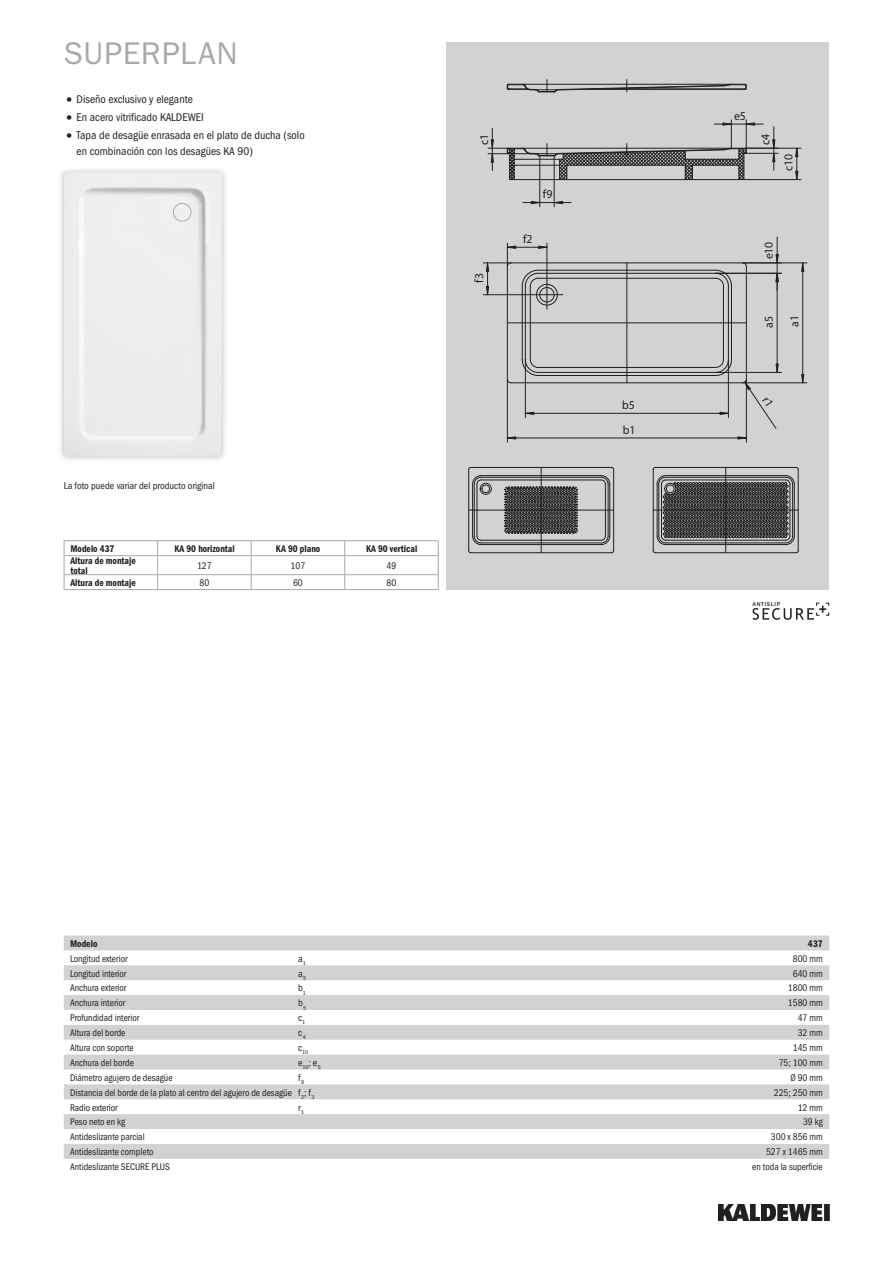
<style>
.page{position:relative;width:893px;height:1263px;background:#fff}
.page>*{position:absolute;margin:0;border:0;box-sizing:border-box;transform-origin:0 0}
.t1{font:31.5px "Franklin Gothic ITC";letter-spacing:.015em;color:#a8a9ad}
.t2{font:12px/25.7px "Myriad Pro";color:#231f20}
.t3{font:11.25px/15.8px "Franklin Gothic Cond ITC";color:#231f20}
.t4{font:9.75px "Franklin Gothic Cond ITC";color:#231f20;scale:.95 1}
.t5{font:600 9.75px/10.8px "Franklin Gothic Cond ITC";color:#231f20;scale:.95 1}
.t6{font:9.75px "Franklin Gothic Cond ITC";color:#231f20}
.t7{font:500 5.7px "Franklin Gothic LT Com";letter-spacing:.12em;color:#231f20}
.t8{font:5.7px "Franklin Gothic Cond ITC";color:#231f20}
.s1{font-size:15.75px}
</style>
<div class="page">
<img style="left:719px;top:1204px;width:110px;height:16px">
<div style="left:446px;top:43px;width:383px;height:547px;background:#d1d2d4"></div>
<svg style="left:507px;top:80px;width:240px;height:13px"></svg>
<svg style="left:468px;top:467px;width:146px;height:86px"></svg>
<svg style="left:653px;top:467px;width:146px;height:86px"></svg>
<svg style="left:488px;top:120px;width:313px;height:87px"></svg>
<img style="left:60px;top:169px;width:165px;height:291px">
<img style="left:64px;top:172px;width:158px;height:286px">
<svg style="left:64px;top:935px;width:765px;height:224px;fill:#d3d4d6"></svg>
<svg style="left:753px;top:602px;width:76px;height:18px"></svg>
<hr style="left:64px;top:540px;width:94px;height:1px;background:#a8a9ad">
<hr style="left:158px;top:540px;width:93px;height:1px;background:#a8a9ad">
<hr style="left:251px;top:540px;width:94px;height:1px;background:#a8a9ad">
<hr style="left:345px;top:540px;width:94px;height:1px;background:#a8a9ad">
<hr style="left:64px;top:555px;width:94px;height:1px;background:#a8a9ad">
<hr style="left:158px;top:555px;width:93px;height:1px;background:#a8a9ad">
<hr style="left:251px;top:555px;width:94px;height:1px;background:#a8a9ad">
<hr style="left:345px;top:555px;width:94px;height:1px;background:#a8a9ad">
<hr style="left:64px;top:574px;width:94px;height:1px;background:#a8a9ad">
<svg style="left:64px;top:541px;width:1px;height:48px"></svg>
<hr style="left:64px;top:589px;width:94px;height:1px;background:#a8a9ad">
<hr style="left:158px;top:574px;width:93px;height:1px;background:#a8a9ad">
<svg style="left:157px;top:541px;width:1px;height:48px"></svg>
<hr style="left:158px;top:589px;width:93px;height:1px;background:#a8a9ad">
<hr style="left:251px;top:574px;width:94px;height:1px;background:#a8a9ad">
<svg style="left:251px;top:541px;width:1px;height:48px"></svg>
<hr style="left:251px;top:589px;width:94px;height:1px;background:#a8a9ad">
<hr style="left:345px;top:574px;width:94px;height:1px;background:#a8a9ad">
<svg style="left:344px;top:541px;width:1px;height:48px"></svg>
<svg style="left:438px;top:541px;width:1px;height:48px"></svg>
<hr style="left:345px;top:589px;width:94px;height:1px;background:#a8a9ad">
<svg style="left:483px;top:237px;width:324px;height:205px"></svg>
<h1 class="t1" style="left:64px;top:34px;width:176px">SUPERPLAN</h1>
<p class="t3" style="left:64px;top:92px;width:131px"><span class="s1">•</span> Diseño exclusivo y elegante</p>
<p class="t3" style="left:64px;top:110px;width:142px"><span class="s1">•</span> En acero vitrificado KALDEWEI</p>
<p class="t3" style="left:77px;top:127px;width:230px;text-indent:-13px"><span class="s1">•</span> Tapa de desagüe enrasada en el plato de ducha (solo en combinación con los desagües KA 90)</p>
<p class="t2" style="left:471px;top:145px;width:13px;rotate:-90deg">c1</p>
<p class="t2" style="left:466px;top:283px;width:11px;rotate:-90deg">f3</p>
<p class="t2" style="left:543px;top:181px;width:11px">f9</p>
<p class="t2" style="left:523px;top:226px;width:11px">f2</p>
<p class="t6" style="left:64px;top:480px;width:153px">La foto puede variar del producto original</p>
<p class="t5" style="left:70px;top:543px;width:48px">Modelo 437</p>
<p class="t5" style="left:174px;top:543px;width:65px">KA 90 horizontal</p>
<p class="t5" style="left:276px;top:543px;width:48px">KA 90 plano</p>
<p class="t5" style="left:366px;top:543px;width:56px">KA 90 vertical</p>
<p class="t5" style="left:70px;top:555px;width:70px">Altura de montaje total</p>
<p class="t4" style="left:197px;top:560px;width:17px">127</p>
<p class="t4" style="left:291px;top:560px;width:17px">107</p>
<p class="t4" style="left:387px;top:560px;width:12px">49</p>
<p class="t5" style="left:70px;top:577px;width:70px">Altura de montaje</p>
<p class="t4" style="left:200px;top:577px;width:12px">80</p>
<p class="t4" style="left:293px;top:577px;width:12px">60</p>
<p class="t4" style="left:387px;top:577px;width:12px">80</p>
<p class="t2" style="left:622px;top:392px;width:14px">b5</p>
<p class="t2" style="left:623px;top:417px;width:14px">b1</p>
<p class="t2" style="left:734px;top:103px;width:13px">e5</p>
<p class="t2" style="left:752px;top:145px;width:13px;rotate:-90deg">c4</p>
<p class="t2" style="left:775px;top:171px;width:19px;rotate:-90deg">c10</p>
<p class="t2" style="left:756px;top:259px;width:20px;rotate:-90deg">e10</p>
<p class="t2" style="left:756px;top:328px;width:14px;rotate:-90deg">a5 a1</p>
<p class="t7" style="left:753px;top:601px;width:29px">ANTISLIP</p>
<p class="t5" style="left:70px;top:938px;width:30px">Modelo</p>
<p class="t5" style="left:808px;top:938px;width:17px">437</p>
<p class="t4" style="left:70px;top:953px;width:62px">Longitud exterior</p>
<p class="t6" style="left:298px;top:953px;width:9px">a<sub>1</sub></p>
<p class="t4" style="left:793px;top:953px;width:33px">800 mm</p>
<p class="t4" style="left:70px;top:967px;width:61px">Longitud interior</p>
<p class="t6" style="left:298px;top:967px;width:9px">a<sub>5</sub></p>
<p class="t4" style="left:793px;top:967px;width:33px">640 mm</p>
<p class="t4" style="left:70px;top:982px;width:61px">Anchura exterior</p>
<p class="t6" style="left:298px;top:982px;width:9px">b<sub>1</sub></p>
<p class="t4" style="left:788px;top:982px;width:38px">1800 mm</p>
<p class="t4" style="left:70px;top:997px;width:60px">Anchura interior</p>
<p class="t6" style="left:298px;top:997px;width:9px">b<sub>5</sub></p>
<p class="t4" style="left:788px;top:997px;width:38px">1580 mm</p>
<p class="t4" style="left:70px;top:1012px;width:74px">Profundidad interior</p>
<p class="t6" style="left:298px;top:1012px;width:8px">c<sub>1</sub></p>
<p class="t4" style="left:798px;top:1012px;width:28px">47 mm</p>
<p class="t4" style="left:70px;top:1027px;width:60px">Altura del borde</p>
<p class="t6" style="left:298px;top:1027px;width:9px">c<sub>4</sub></p>
<p class="t4" style="left:798px;top:1027px;width:28px">32 mm</p>
<p class="t4" style="left:70px;top:1042px;width:68px">Altura con soporte</p>
<p class="t8" style="left:298px;top:1049px;width:11px"><sup>c</sup>10</p>
<p class="t4" style="left:793px;top:1042px;width:33px">145 mm</p>
<p class="t4" style="left:70px;top:1057px;width:69px">Anchura del borde</p>
<p class="t6" style="left:298px;top:1057px;width:24px">e<sub>10</sub>; e<sub>5</sub></p>
<p class="t4" style="left:779px;top:1057px;width:48px">75; 100 mm</p>
<p class="t4" style="left:70px;top:1072px;width:109px">Diámetro agujero de desagüe</p>
<p class="t6" style="left:298px;top:1072px;width:7px">f<sub>9</sub></p>
<p class="t4" style="left:790px;top:1072px;width:36px">Ø 90 mm</p>
<p class="t4" style="left:70px;top:1087px;width:259px">Distancia del borde de la plato al centro del agujero de desagüe f<sub>2</sub>; f<sub>3</sub></p>
<p class="t4" style="left:774px;top:1087px;width:53px">225; 250 mm</p>
<p class="t4" style="left:70px;top:1101px;width:52px">Radio exterior</p>
<p class="t6" style="left:298px;top:1101px;width:7px">r<sub>1</sub></p>
<p class="t4" style="left:798px;top:1101px;width:28px">12 mm</p>
<p class="t4" style="left:70px;top:1116px;width:59px">Peso neto en kg</p>
<p class="t4" style="left:803px;top:1116px;width:22px">39 kg</p>
<p class="t4" style="left:70px;top:1131px;width:80px">Antideslizante parcial</p>
<p class="t4" style="left:771px;top:1131px;width:56px">300 x 856 mm</p>
<p class="t4" style="left:70px;top:1146px;width:89px">Antideslizante completo</p>
<p class="t4" style="left:766px;top:1146px;width:61px">527 x 1465 mm</p>
<p class="t4" style="left:70px;top:1161px;width:106px">Antideslizante SECURE PLUS</p>
<p class="t4" style="left:752px;top:1161px;width:76px">en toda la superficie</p>
</div>
